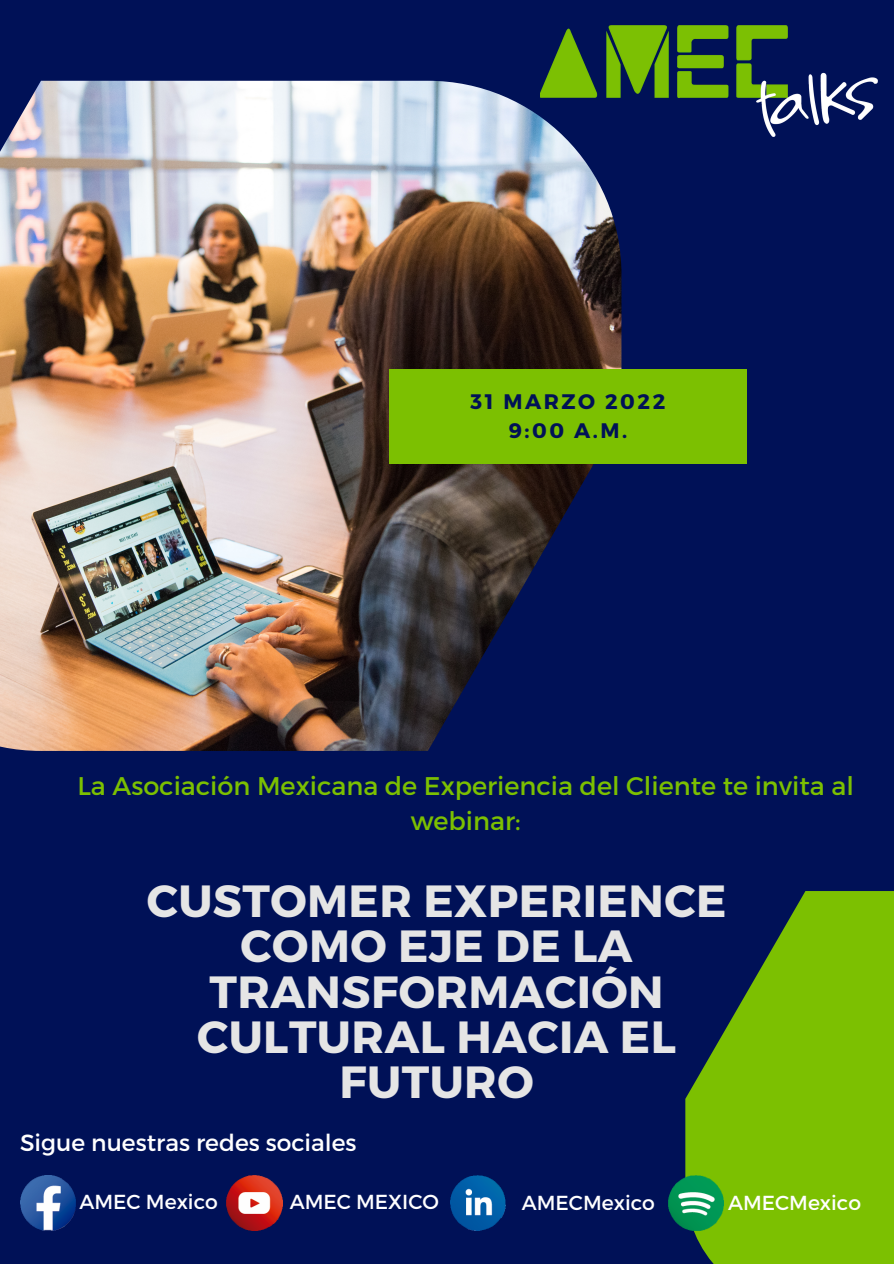
<style>
.page{position:relative;width:894px;height:1264px;background:#fff}
.page>*{position:absolute;margin:0;border:0;box-sizing:border-box;transform-origin:0 0}
.t1{font:700 45px/45px "Montserrat";letter-spacing:.01em;color:#e5e5e5;text-align:center}
.t2{font:25.5px/35px "Montserrat";color:#7cc001;text-align:center}
.t3{font:23.4px "Montserrat";color:#fff}
.t4{font:700 21px "Montserrat";letter-spacing:.12em;color:#001157}
.t5{font:20.25px "Montserrat";color:#fff}
</style>
<div class="page">
<div style="left:0;top:0;width:893px;height:1263px;background:#001157"></div>
<img style="left:0;top:81px;width:621px;height:669px">
<svg style="left:685px;top:891px;width:208px;height:372px;fill:#7cc001"></svg>
<div style="left:389px;top:369px;width:357px;height:94px;background:#7cc001"></div>
<img style="left:540px;top:25px;width:337px;height:112px">
<img style="left:20px;top:1175px;width:55px;height:55px">
<img style="left:227px;top:1175px;width:55px;height:55px">
<img style="left:450px;top:1175px;width:55px;height:55px">
<img style="left:668px;top:1175px;width:55px;height:55px">
<p class="t4" style="left:470px;top:388px;width:196px">31 MARZO 2022</p>
<p class="t4" style="left:508px;top:417px;width:120px">9:00 A.M.</p>
<p class="t2" style="left:77px;top:767px;width:777px">La Asociación Mexicana de Experiencia del Cliente te invita al webinar:</p>
<p class="t1" style="left:147px;top:876px;width:581px">CUSTOMER EXPERIENCE<br>COMO EJE DE LA<br>TRANSFORMACIÓN<br>CULTURAL HACIA EL<br>FUTURO</p>
<p class="t3" style="left:20px;top:1127px;width:338px">Sigue nuestras redes sociales</p>
<p class="t5" style="left:79px;top:1188px;width:140px">AMEC Mexico</p>
<p class="t5" style="left:289px;top:1188px;width:151px">AMEC MEXICO</p>
<p class="t5" style="left:521px;top:1189px;width:134px">AMECMexico</p>
<p class="t5" style="left:727px;top:1189px;width:134px">AMECMexico</p>
</div>
